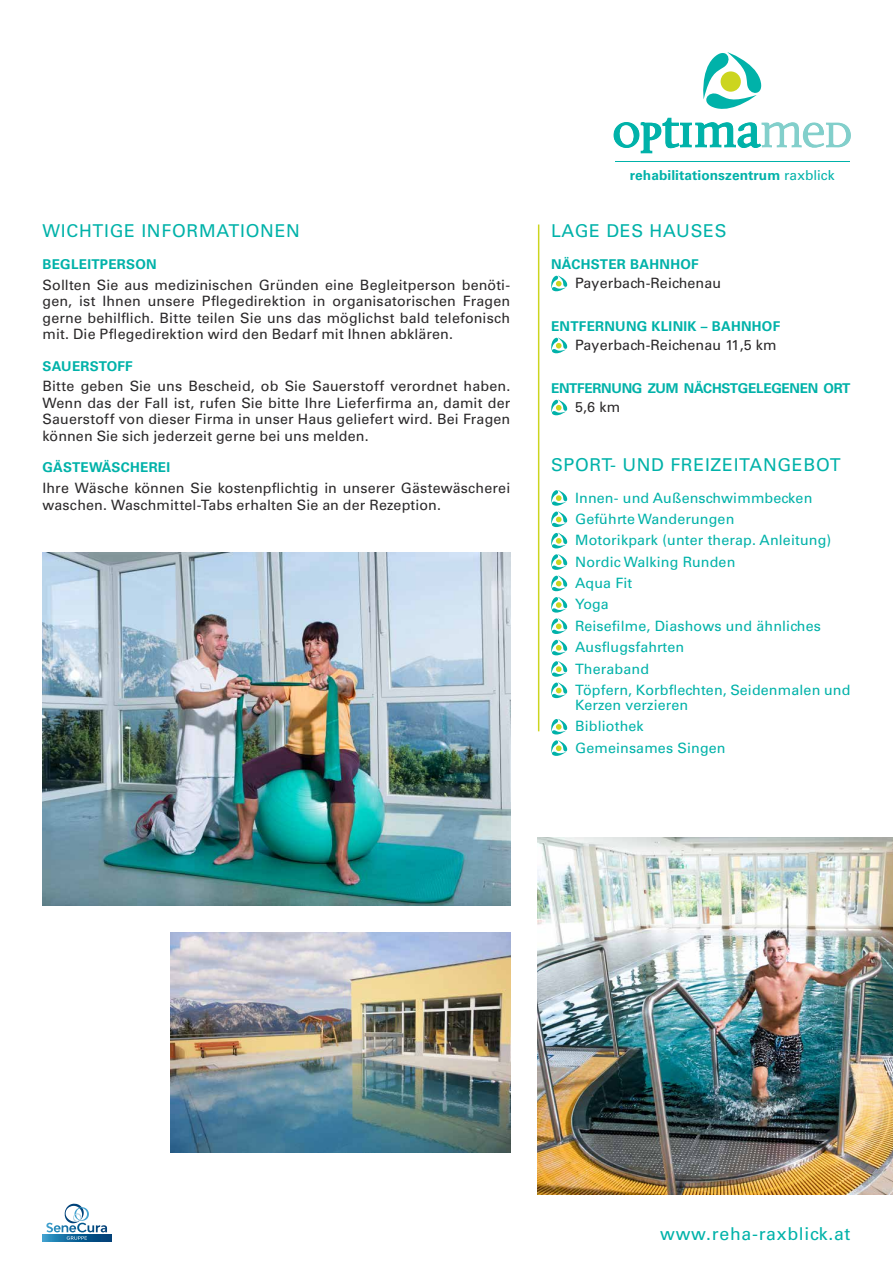
<style>
.page{position:relative;width:893px;height:1263px;background:#fff}
.page>*{position:absolute;margin:0;border:0;box-sizing:border-box;transform-origin:0 0}
.t1{font:17.7px "Univers LT Std";letter-spacing:.04em;color:#00b2a9}
.t2{font:14.25px/16.5px "Univers LT Std";letter-spacing:.01em;color:#2b292a;text-align:justify}
.t3{font:14.25px/21.5px "Univers LT Std";letter-spacing:.01em;color:#00b2a9}
.t4{font:700 13.65px "Univers LT Std";letter-spacing:.005em;color:#00b2a9}
.t5{font:700 13.5px "Univers LT Std";letter-spacing:.02em;color:#00b2a9}
.t6{font:700 13.5px "Univers LT Std";letter-spacing:-.02em;color:#00b2a9}
.s1{font-weight:400}
</style>
<div class="page">
<hr style="left:538px;top:225px;width:1px;height:506px;background:#ccd51f">
<img style="left:170px;top:933px;width:340px;height:219px">
<img style="left:538px;top:838px;width:355px;height:357px">
<img style="left:43px;top:552px;width:467px;height:353px">
<svg style="left:551px;top:275px;width:17px;height:17px"></svg>
<svg style="left:551px;top:337px;width:17px;height:17px"></svg>
<svg style="left:551px;top:399px;width:17px;height:17px"></svg>
<svg style="left:551px;top:490px;width:17px;height:209px"></svg>
<svg style="left:551px;top:718px;width:17px;height:38px"></svg>
<hr style="left:615px;top:161px;width:234px;height:1px;background:#00b2a9">
<svg style="left:614px;top:52px;width:236px;height:101px"></svg>
<svg style="left:43px;top:1234px;width:68px;height:7px"></svg>
<svg style="left:46px;top:1204px;width:61px;height:36px"></svg>
<p class="t1" style="left:43px;top:221px;width:259px">WICHTIGE INFORMATIONEN</p>
<p class="t5" style="left:43px;top:256px;width:116px">BEGLEITPERSON</p>
<p class="t2" style="left:43px;top:276px;width:469px">Sollten Sie aus medizinischen Gründen eine Begleitperson benöti&shy;gen, ist Ihnen unsere Pflegedirektion in organisatorischen Fragen gerne behilflich. Bitte teilen Sie uns das möglichst bald telefonisch mit. Die Pflegedirektion wird den Bedarf mit Ihnen abklären.</p>
<p class="t5" style="left:43px;top:358px;width:92px">SAUERSTOFF</p>
<p class="t2" style="left:43px;top:378px;width:469px">Bitte geben Sie uns Bescheid, ob Sie Sauerstoff verordnet haben.<br>Wenn das der Fall ist, rufen Sie bitte Ihre Lieferfirma an, damit der Sauerstoff von dieser Firma in unser Haus geliefert wird. Bei Fragen können Sie sich jederzeit gerne bei uns melden.</p>
<p class="t5" style="left:43px;top:460px;width:129px">GÄSTEWÄSCHEREI</p>
<p class="t2" style="left:43px;top:480px;width:469px">Ihre Wäsche können Sie kostenpflichtig in unserer Gästewäscherei waschen. Waschmittel-Tabs erhalten Sie an der Rezeption.</p>
<p class="t4" style="left:630px;top:167px;width:206px">rehabilitationszentrum <span class="s1">raxblick</span></p>
<p class="t1" style="left:551px;top:221px;width:177px">LAGE DES HAUSES</p>
<p class="t5" style="left:551px;top:256px;width:149px">NÄCHSTER BAHNHOF</p>
<p class="t2" style="left:575px;top:275px;width:148px">Payerbach-Reichenau</p>
<p class="t5" style="left:551px;top:318px;width:231px">ENTFERNUNG KLINIK – BAHNHOF</p>
<p class="t2" style="left:575px;top:337px;width:203px">Payerbach-Reichenau 11,5 km</p>
<p class="t6" style="left:551px;top:380px;width:301px">ENTFERNUNG ZUM NÄCHSTGELEGENEN ORT</p>
<p class="t2" style="left:575px;top:399px;width:47px">5,6 km</p>
<p class="t1" style="left:551px;top:454px;width:291px">SPORT- UND FREIZEITANGEBOT</p>
<p class="t3" style="left:575px;top:487px;width:277px">Innen- und Außenschwimmbecken<br>Geführte Wanderungen<br>Motorikpark (unter therap. Anleitung)<br>Nordic Walking Runden<br>Aqua Fit<br>Yoga<br>Reisefilme, Diashows und ähnliches<br>Ausflugsfahrten<br>Theraband<br>Töpfern, Korbflechten, Seidenmalen und</p>
<p class="t3" style="left:575px;top:694px;width:152px">Kerzen verzieren<br>Bibliothek<br>Gemeinsames Singen</p>
<p class="t1" style="left:660px;top:1223px;width:192px">www.reha-raxblick.at</p>
</div>
